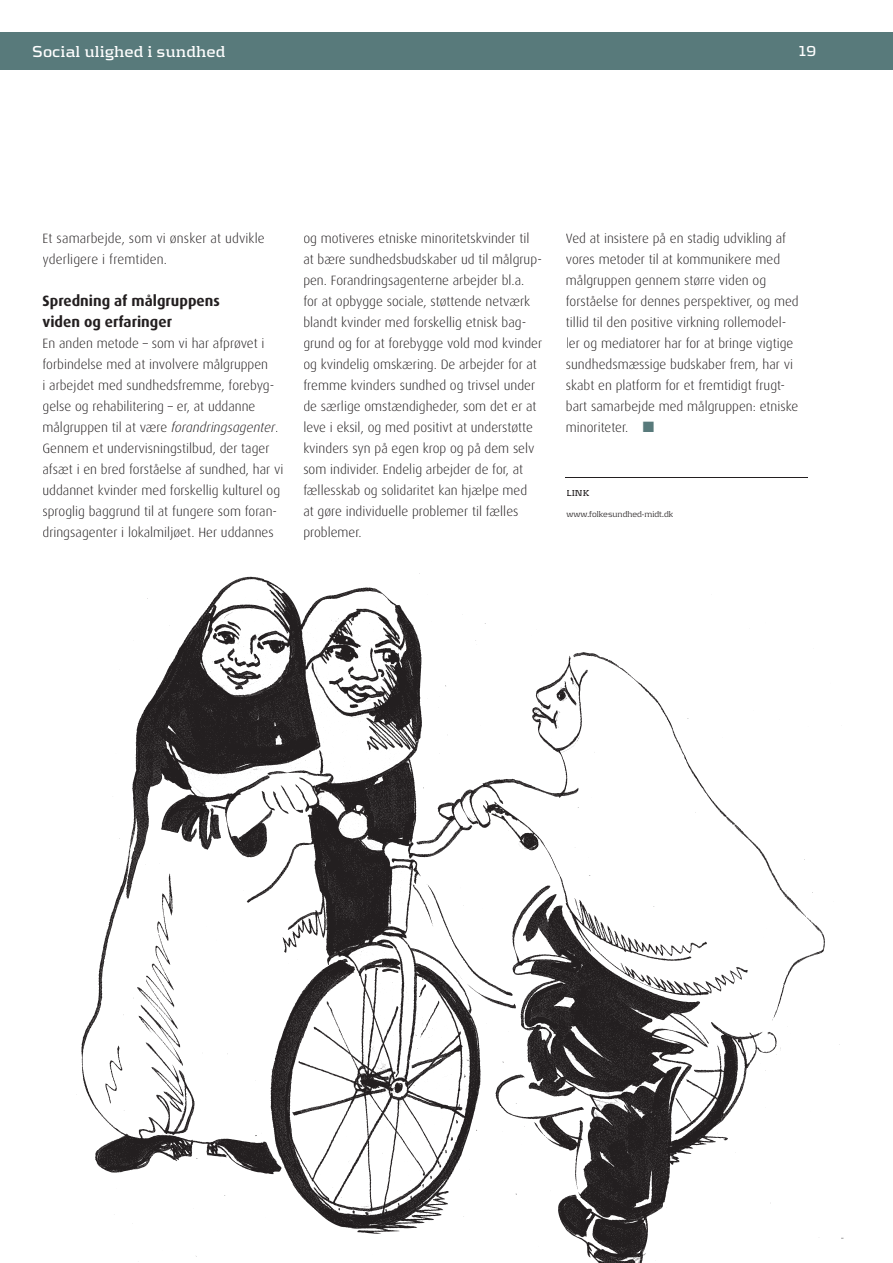
<style>
.page{position:relative;width:893px;height:1263px;background:#fff}
.page>*{position:absolute;margin:0;border:0;box-sizing:border-box;transform-origin:0 0}
.t1{font:700 16.5px "Kontrapunkt";color:#fff}
.t2{font:700 15px/21px "Dax";color:#231f20}
.t3{font:700 15px "Kontrapunkt";color:#fff}
.t4{font:300 13.5px/21px "Dax";color:#231f20}
.t5{font:300 9px "Kontrapunkt";color:#231f20}
.t6{font:700 9px "Kontrapunkt";color:#231f20}
.s1{font-style:italic}
.s2{color:#587a7b}
</style>
<div class="page">
<div style="left:0;top:32px;width:893px;height:37px;background:#587a7b"></div>
<img style="left:76px;top:573px;width:768px;height:690px">
<hr style="left:566px;top:477px;width:242px;height:1px;background:#231f20">
<p class="t1" style="left:32px;top:42px;width:195px">Social ulighed i sundhed</p>
<p class="t3" style="left:797px;top:42px;width:20px">19</p>
<p class="t4" style="left:43px;top:228px;width:224px">Et samarbejde, som vi ønsker at udvikle yderligere i fremtiden.</p>
<p class="t2" style="left:43px;top:290px;width:179px">Spredning af målgruppens viden og erfaringer</p>
<p class="t4" style="left:43px;top:333px;width:243px">En anden metode – som vi har afprøvet i forbindelse med at involvere målgruppen<br>i arbejdet med sundhedsfremme, forebyg&shy;gelse og rehabilitering – er, at uddanne målgruppen til at være <span class="s1">forandringsagenter</span>.<br>Gennem et undervisningstilbud, der tager afsæt i en bred forståelse af sundhed, har vi uddannet kvinder med forskellig kulturel og sproglig baggrund til at fungere som foran&shy;dringsagenter i lokalmiljøet. Her uddannes</p>
<p class="t4" style="left:303px;top:228px;width:240px">og motiveres etniske minoritetskvinder til at bære sundhedsbudskaber ud til målgrup&shy;pen. Forandringsagenterne arbejder bl.a. for at opbygge sociale, støttende netværk blandt kvinder med forskellig etnisk bag&shy;grund og for at forebygge vold mod kvinder og kvindelig omskæring. De arbejder for at fremme kvinders sundhed og trivsel under de særlige omstændigheder, som det er at leve i eksil, og med positivt at understøtte kvinders syn på egen krop og på dem selv som individer. Endelig arbejder de for, at fællesskab og solidaritet kan hjælpe med<br>at gøre individuelle problemer til fælles problemer.</p>
<p class="t4" style="left:566px;top:228px;width:234px">Ved at insistere på en stadig udvikling af vores metoder til at kommunikere med målgruppen gennem større viden og forståelse for dennes perspektiver, og med tillid til den positive virkning rollemodel&shy;ler og mediatorer har for at bringe vigtige sundhedsmæssige budskaber frem, har vi skabt en platform for et fremtidigt frugt&shy;bart samarbejde med målgruppen: etniske minoriteter. <span class="s2">■</span></p>
<p class="t6" style="left:566px;top:488px;width:24px">LINK</p>
<p class="t5" style="left:566px;top:509px;width:108px">www.folkesundhed-midt.dk</p>
</div>
